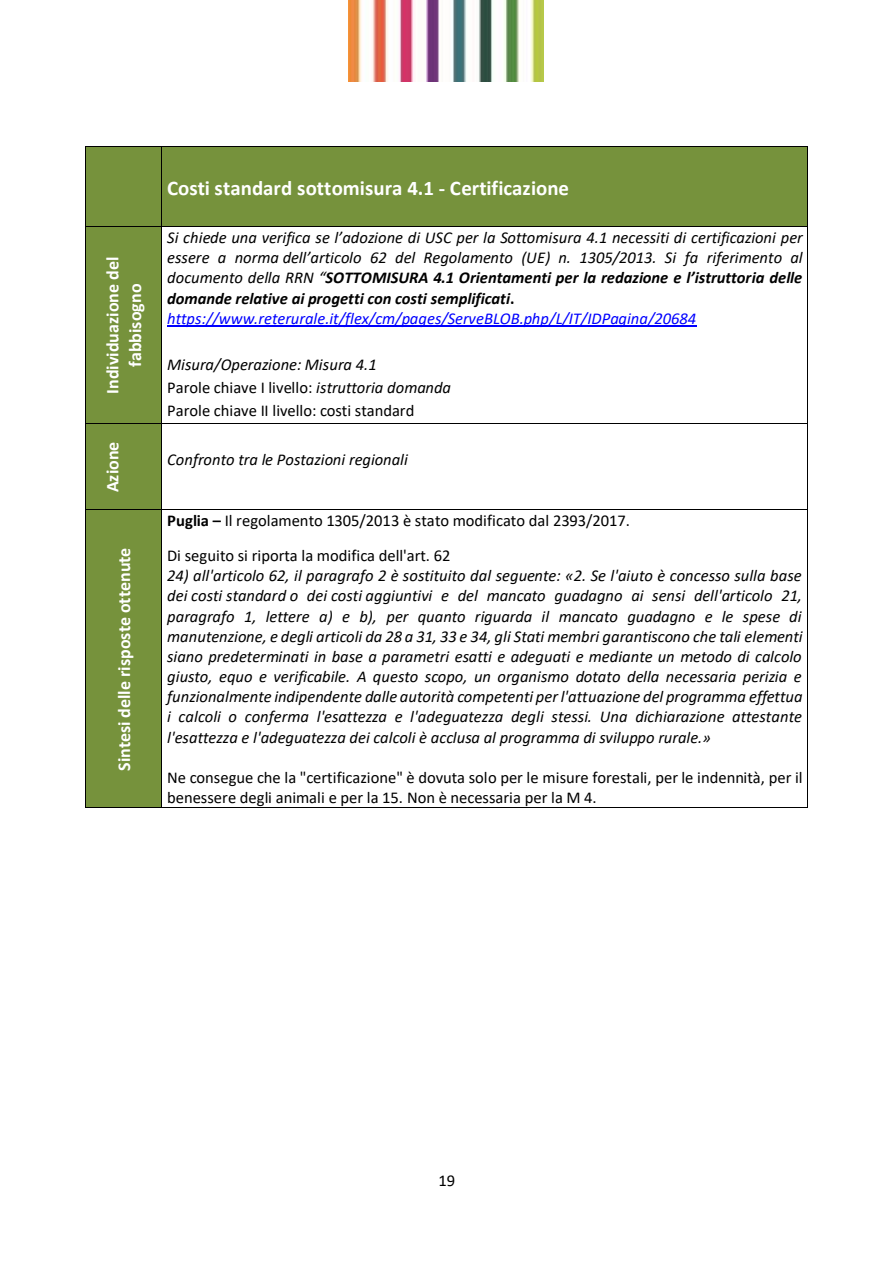
<style>
.page{position:relative;width:893px;height:1263px;background:#fff}
.page>*{position:absolute;margin:0;border:0;box-sizing:border-box;transform-origin:0 0}
.t1{font:700 20.85px "Calibri";color:#fff}
.t2{font:700 18px/22.6px "Calibri";color:#fff;text-align:center}
.t3{font:italic 16.5px/20.1px "Calibri";color:#000;text-align:justify}
.t4{font:16.5px/20.1px "Calibri";color:#000}
.t5{font:italic 16.5px "Calibri";color:#00f}
.s1{font-weight:700}
.s2{font-weight:700;font-style:normal}
.s3{font-style:italic}
</style>
<div class="page">
<img style="left:349px;top:0;width:194px;height:81px">
<div style="left:86px;top:147px;width:76px;height:80px;background:#76923c"></div>
<div style="left:162px;top:147px;width:645px;height:80px;background:#76923c"></div>
<hr style="left:86px;top:147px;width:75px;height:1px;background:#000">
<hr style="left:162px;top:147px;width:645px;height:1px;background:#000">
<hr style="left:85px;top:147px;width:1px;height:41px;background:#000">
<hr style="left:161px;top:147px;width:1px;height:41px;background:#000">
<hr style="left:807px;top:147px;width:1px;height:41px;background:#000">
<hr style="left:85px;top:188px;width:1px;height:39px;background:#000">
<hr style="left:161px;top:188px;width:1px;height:39px;background:#000">
<hr style="left:807px;top:188px;width:1px;height:39px;background:#000">
<div style="left:86px;top:227px;width:76px;height:196px;background:#76923c"></div>
<hr style="left:167px;top:326px;width:530px;height:1px;background:#00f">
<hr style="left:86px;top:227px;width:75px;height:1px;background:#000">
<hr style="left:162px;top:227px;width:645px;height:1px;background:#000">
<hr style="left:85px;top:227px;width:1px;height:196px;background:#000">
<hr style="left:161px;top:227px;width:1px;height:196px;background:#000">
<hr style="left:807px;top:227px;width:1px;height:196px;background:#000">
<div style="left:86px;top:424px;width:76px;height:86px;background:#76923c"></div>
<hr style="left:86px;top:423px;width:75px;height:1px;background:#000">
<hr style="left:162px;top:423px;width:645px;height:1px;background:#000">
<hr style="left:85px;top:424px;width:1px;height:86px;background:#000">
<hr style="left:161px;top:424px;width:1px;height:86px;background:#000">
<hr style="left:807px;top:424px;width:1px;height:86px;background:#000">
<div style="left:86px;top:510px;width:76px;height:297px;background:#76923c"></div>
<hr style="left:86px;top:510px;width:75px;height:1px;background:#000">
<hr style="left:162px;top:510px;width:645px;height:1px;background:#000">
<hr style="left:85px;top:510px;width:1px;height:297px;background:#000">
<hr style="left:86px;top:807px;width:75px;height:1px;background:#000">
<hr style="left:161px;top:510px;width:1px;height:297px;background:#000">
<hr style="left:162px;top:807px;width:645px;height:1px;background:#000">
<hr style="left:807px;top:510px;width:1px;height:297px;background:#000">
<p class="t2" style="left:103px;top:394px;width:138px;rotate:-90deg">Individuazione del fabbisogno</p>
<p class="t1" style="left:167px;top:179px;width:403px">Costi standard sottomisura 4.1 - Certificazione</p>
<p class="t3" style="left:167px;top:229px;width:637px">Si chiede una verifica se l’adozione di USC per la Sottomisura 4.1 necessiti di certificazioni per essere a norma dell’articolo 62 del Regolamento (UE) n. 1305/2013. Si fa riferimento al documento della RRN “<span class="s1">SOTTOMISURA 4.1 Orientamenti per la redazione e l’istruttoria delle domande relative ai progetti con costi semplificati</span><span class="s2">.</span></p>
<p class="t5" style="left:167px;top:311px;width:530px">https://www.reterurale.it/flex/cm/pages/ServeBLOB.php/L/IT/IDPagina/20684</p>
<p class="t3" style="left:167px;top:356px;width:211px">Misura/Operazione: Misura 4.1</p>
<p class="t4" style="left:167px;top:379px;width:285px">Parole chiave I livello: <span class="s3">istruttoria domanda</span></p>
<p class="t4" style="left:167px;top:402px;width:249px">Parole chiave II livello: costi standard</p>
<p class="t2" style="left:103px;top:492px;width:52px;rotate:-90deg">Azione</p>
<p class="t3" style="left:167px;top:451px;width:242px">Confronto tra le Postazioni regionali</p>
<p class="t2" style="left:114px;top:771px;width:225px;rotate:-90deg">Sintesi delle risposte ottenute</p>
<p class="t4" style="left:167px;top:512px;width:464px"><span class="s1">Puglia –</span> Il regolamento 1305/2013 è stato modificato dal 2393/2017.</p>
<p class="t4" style="left:167px;top:547px;width:285px">Di seguito si riporta la modifica dell'art. 62</p>
<p class="t3" style="left:167px;top:567px;width:637px">24) all'articolo 62, il paragrafo 2 è sostituito dal seguente: «2. Se l'aiuto è concesso sulla base dei costi standard o dei costi aggiuntivi e del mancato guadagno ai sensi dell'articolo 21, paragrafo 1, lettere a) e b), per quanto riguarda il mancato guadagno e le spese di manutenzione, e degli articoli da 28 a 31, 33 e 34, gli Stati membri garantiscono che tali elementi siano predeterminati in base a parametri esatti e adeguati e mediante un metodo di calcolo giusto, equo e verificabile. A questo scopo, un organismo dotato della necessaria perizia e funzionalmente indipendente dalle autorità competenti per l'attuazione del programma effettua i calcoli o conferma l'esattezza e l'adeguatezza degli stessi. Una dichiarazione attestante l'esattezza e l'adeguatezza dei calcoli è acclusa al programma di sviluppo rurale.»</p>
<p class="t4" style="left:167px;top:769px;width:637px">Ne consegue che la "certificazione" è dovuta solo per le misure forestali, per le indennità, per il benessere degli animali e per la 15. Non è necessaria per la M 4.</p>
<p class="t4" style="left:438px;top:1171px;width:18px">19</p>
</div>
